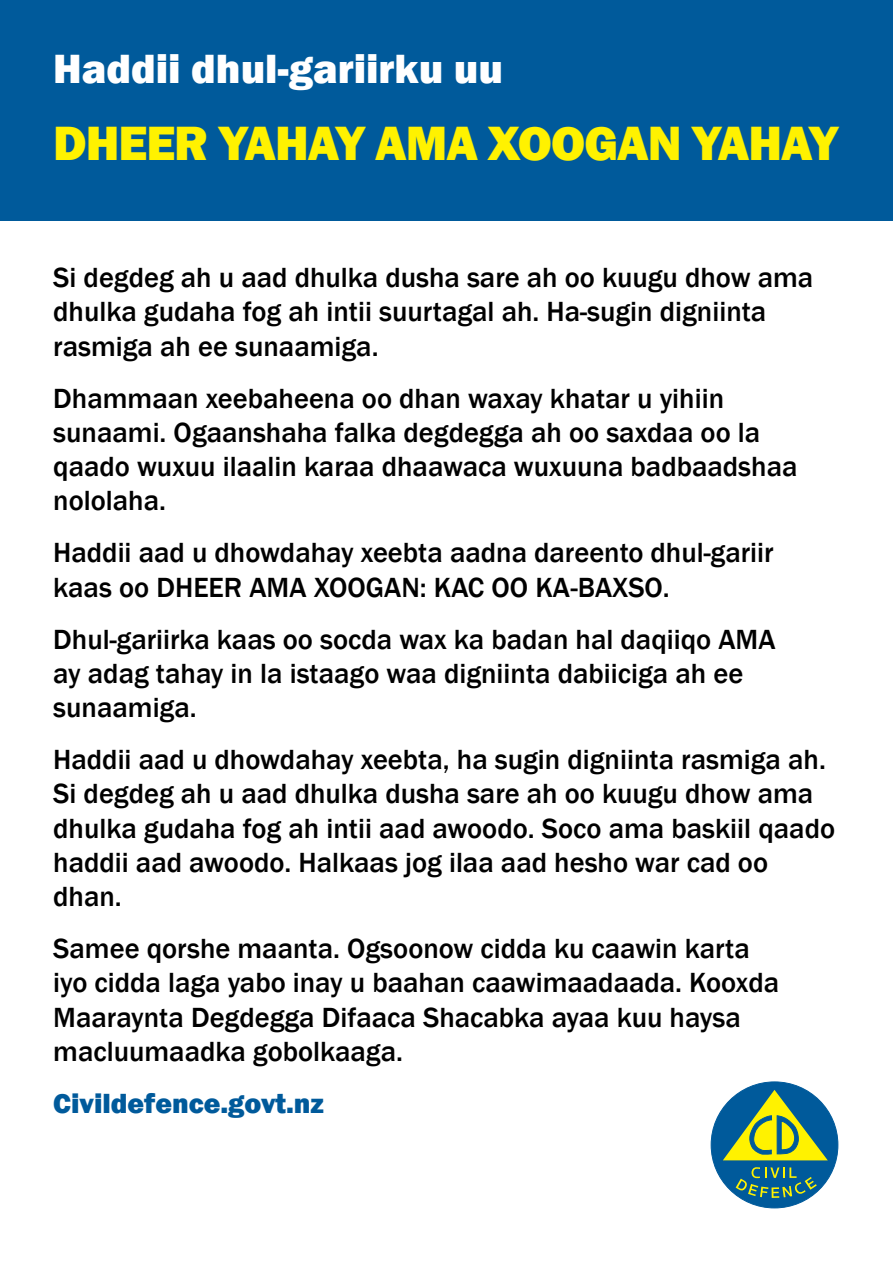
<style>
.page{position:relative;width:893px;height:1263px;background:#fff}
.page>*{position:absolute;margin:0;border:0;box-sizing:border-box;transform-origin:0 0}
.t1{font:800 49.5px "Franklin Gothic";letter-spacing:-.02em;color:#fff200}
.t2{font:800 42px "Franklin Gothic";color:#fff}
.t3{font:500 28.5px/34.2px "Franklin Gothic";color:#000}
.t4{font:800 28.5px "Franklin Gothic";color:#005a9b}
</style>
<div class="page">
<div style="left:0;top:0;width:893px;height:220px;background:#005a9b"></div>
<div style="left:711px;top:1082px;width:127px;height:126px;background:#005a9b;border-radius:50%"></div>
<svg style="left:723px;top:1090px;width:105px;height:70px"></svg>
<svg style="left:736px;top:1167px;width:81px;height:31px"></svg>
<h2 class="t2" style="left:53px;top:41px;width:451px">Haddii dhul-gariirku uu</h2>
<h1 class="t1" style="left:53px;top:111px;width:787px">DHEER YAHAY AMA XOOGAN YAHAY</h1>
<p class="t3" style="left:53px;top:261px;width:761px">Si degdeg ah u aad dhulka dusha sare ah oo kuugu dhow ama dhulka gudaha fog ah intii suurtagal ah. Ha-sugin digniinta rasmiga ah ee sunaamiga.</p>
<p class="t3" style="left:53px;top:381px;width:746px">Dhammaan xeebaheena oo dhan waxay khatar u yihiin sunaami. Ogaanshaha falka degdegga ah oo saxdaa oo la qaado wuxuu ilaalin karaa dhaawaca wuxuuna badbaadshaa nololaha.</p>
<p class="t3" style="left:53px;top:536px;width:722px">Haddii aad u dhowdahay xeebta aadna dareento dhul-gariir kaas oo DHEER AMA XOOGAN: KAC OO KA-BAXSO.</p>
<p class="t3" style="left:53px;top:622px;width:724px">Dhul-gariirka kaas oo socda wax ka badan hal daqiiqo AMA ay adag tahay in la istaago waa digniinta dabiiciga ah ee sunaamiga.</p>
<p class="t3" style="left:53px;top:743px;width:783px">Haddii aad u dhowdahay xeebta, ha sugin digniinta rasmiga ah.<br>Si degdeg ah u aad dhulka dusha sare ah oo kuugu dhow ama dhulka gudaha fog ah intii aad awoodo. Soco ama baskiil qaado haddii aad awoodo. Halkaas jog ilaa aad hesho war cad oo dhan.</p>
<p class="t3" style="left:53px;top:932px;width:727px">Samee qorshe maanta. Ogsoonow cidda ku caawin karta iyo cidda laga yabo inay u baahan caawimaadaada. Kooxda Maaraynta Degdegga Difaaca Shacabka ayaa kuu haysa macluumaadka gobolkaaga.</p>
<p class="t4" style="left:53px;top:1085px;width:272px">Civildefence.govt.nz</p>
</div>
